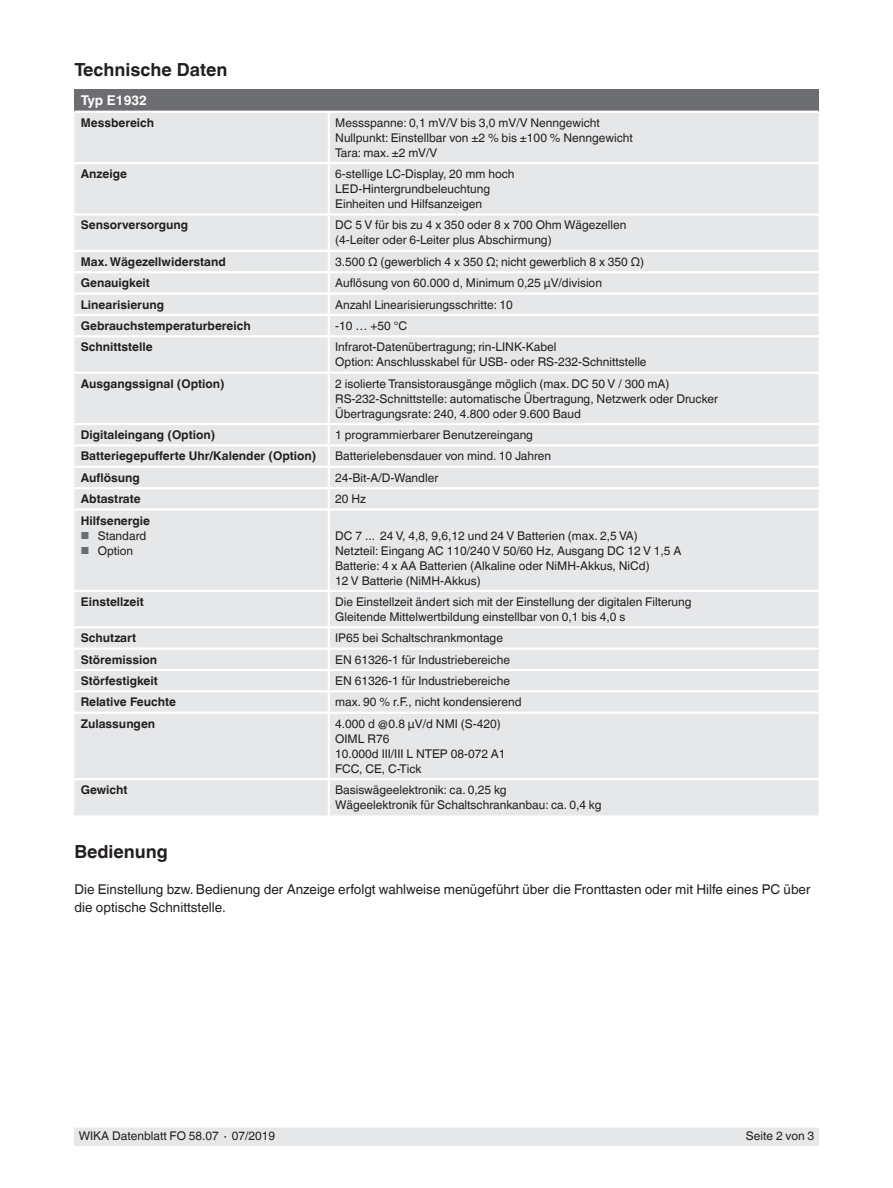
<style>
.page{position:relative;width:893px;height:1188px;background:#fff}
.page>*{position:absolute;margin:0;border:0;box-sizing:border-box;transform-origin:0 0}
.t1{font:700 18px "Helvetica World";color:#231f20}
.t2{font:13.5px/18px "Helvetica World";color:#231f20}
.t3{font:700 13.5px "Helvetica World";color:#fff}
.t4{font:12px/15px "Helvetica World";color:#231f20}
.t5{font:700 12px "Helvetica World";color:#231f20}
.s1{font-size:10.2px;color:#6c6d70}
</style>
<div class="page">
<div style="left:74px;top:1128px;width:745px;height:17px;background:#e6e7e9"></div>
<div style="left:74px;top:89px;width:745px;height:23px;background:#6c6d70"></div>
<div style="left:74px;top:113px;width:745px;height:702px;background:#e6e7e9"></div>
<hr style="left:74px;top:111px;width:255px;height:2px;background:#fff">
<hr style="left:329px;top:111px;width:490px;height:2px;background:#fff">
<hr style="left:328px;top:113px;width:2px;height:49px;background:#fff">
<hr style="left:74px;top:162px;width:255px;height:2px;background:#fff">
<hr style="left:329px;top:162px;width:490px;height:2px;background:#fff">
<hr style="left:328px;top:164px;width:2px;height:49px;background:#fff">
<hr style="left:74px;top:213px;width:255px;height:3px;background:#fff">
<hr style="left:329px;top:213px;width:490px;height:3px;background:#fff">
<hr style="left:328px;top:216px;width:2px;height:34px;background:#fff">
<hr style="left:74px;top:250px;width:255px;height:2px;background:#fff">
<hr style="left:329px;top:250px;width:490px;height:2px;background:#fff">
<hr style="left:74px;top:271px;width:255px;height:2px;background:#fff">
<hr style="left:329px;top:271px;width:490px;height:2px;background:#fff">
<hr style="left:74px;top:292px;width:255px;height:3px;background:#fff">
<hr style="left:329px;top:292px;width:490px;height:3px;background:#fff">
<hr style="left:74px;top:314px;width:255px;height:2px;background:#fff">
<hr style="left:329px;top:314px;width:490px;height:2px;background:#fff">
<svg style="left:328px;top:252px;width:2px;height:83px"></svg>
<hr style="left:74px;top:335px;width:255px;height:2px;background:#fff">
<hr style="left:329px;top:335px;width:490px;height:2px;background:#fff">
<hr style="left:328px;top:337px;width:2px;height:35px;background:#fff">
<hr style="left:74px;top:372px;width:255px;height:2px;background:#fff">
<hr style="left:329px;top:372px;width:490px;height:2px;background:#fff">
<hr style="left:328px;top:374px;width:2px;height:49px;background:#fff">
<hr style="left:74px;top:423px;width:255px;height:2px;background:#fff">
<hr style="left:329px;top:423px;width:490px;height:2px;background:#fff">
<hr style="left:74px;top:444px;width:255px;height:3px;background:#fff">
<hr style="left:329px;top:444px;width:490px;height:3px;background:#fff">
<hr style="left:74px;top:466px;width:255px;height:2px;background:#fff">
<hr style="left:329px;top:466px;width:490px;height:2px;background:#fff">
<hr style="left:74px;top:487px;width:255px;height:2px;background:#fff">
<hr style="left:329px;top:487px;width:490px;height:2px;background:#fff">
<svg style="left:328px;top:425px;width:2px;height:83px"></svg>
<hr style="left:74px;top:508px;width:255px;height:3px;background:#fff">
<hr style="left:329px;top:508px;width:490px;height:3px;background:#fff">
<hr style="left:328px;top:511px;width:2px;height:79px;background:#fff">
<hr style="left:74px;top:590px;width:255px;height:2px;background:#fff">
<hr style="left:329px;top:590px;width:490px;height:2px;background:#fff">
<hr style="left:328px;top:592px;width:2px;height:34px;background:#fff">
<hr style="left:74px;top:626px;width:255px;height:2px;background:#fff">
<hr style="left:329px;top:626px;width:490px;height:2px;background:#fff">
<hr style="left:328px;top:628px;width:2px;height:20px;background:#fff">
<hr style="left:74px;top:648px;width:255px;height:2px;background:#fff">
<hr style="left:329px;top:648px;width:490px;height:2px;background:#fff">
<hr style="left:74px;top:669px;width:255px;height:2px;background:#fff">
<hr style="left:329px;top:669px;width:490px;height:2px;background:#fff">
<hr style="left:74px;top:690px;width:255px;height:3px;background:#fff">
<hr style="left:329px;top:690px;width:490px;height:3px;background:#fff">
<svg style="left:328px;top:650px;width:2px;height:62px"></svg>
<hr style="left:74px;top:712px;width:255px;height:2px;background:#fff">
<hr style="left:329px;top:712px;width:490px;height:2px;background:#fff">
<hr style="left:328px;top:714px;width:2px;height:64px;background:#fff">
<hr style="left:74px;top:778px;width:255px;height:2px;background:#fff">
<hr style="left:329px;top:778px;width:490px;height:2px;background:#fff">
<hr style="left:328px;top:780px;width:2px;height:35px;background:#fff">
<h1 class="t1" style="left:74px;top:60px;width:155px">Technische Daten</h1>
<p class="t3" style="left:81px;top:93px;width:68px">Typ E1932</p>
<p class="t5" style="left:81px;top:116px;width:75px">Messbereich</p>
<p class="t4" style="left:335px;top:115px;width:299px">Messspanne: 0,1 mV/V bis 3,0 mV/V Nenngewicht<br>Nullpunkt: Einstellbar von ±2 % bis ±100 % Nenngewicht<br>Tara: max. ±2 mV/V</p>
<p class="t5" style="left:81px;top:167px;width:48px">Anzeige</p>
<p class="t4" style="left:335px;top:166px;width:181px">6-stellige LC-Display, 20 mm hoch<br>LED-Hintergrundbeleuchtung<br>Einheiten und Hilfsanzeigen</p>
<p class="t5" style="left:81px;top:218px;width:109px">Sensorversorgung</p>
<p class="t4" style="left:335px;top:218px;width:293px">DC 5 V für bis zu 4 x 350 oder 8 x 700 Ohm Wägezellen (4-Leiter oder 6-Leiter plus Abschirmung)</p>
<p class="t5" style="left:81px;top:255px;width:147px">Max. Wägezellwiderstand</p>
<p class="t4" style="left:335px;top:254px;width:311px">3.500 Ω (gewerblich 4 x 350 Ω; nicht gewerblich 8 x 350 Ω)</p>
<p class="t5" style="left:81px;top:276px;width:71px">Genauigkeit</p>
<p class="t4" style="left:335px;top:276px;width:268px">Auflösung von 60.000 d, Minimum 0,25 µV/division</p>
<p class="t5" style="left:81px;top:297px;width:85px">Linearisierung</p>
<p class="t4" style="left:335px;top:297px;width:179px">Anzahl Linearisierungsschritte: 10</p>
<p class="t5" style="left:81px;top:319px;width:171px">Gebrauchstemperaturbereich</p>
<p class="t4" style="left:335px;top:318px;width:73px">-10 … +50 °C</p>
<p class="t5" style="left:81px;top:340px;width:73px">Schnittstelle</p>
<p class="t4" style="left:335px;top:340px;width:313px">Infrarot-Datenübertragung; rin-LINK-Kabel<br>Option: Anschlusskabel für USB- oder RS-232-Schnittstelle</p>
<p class="t5" style="left:81px;top:377px;width:145px">Ausgangssignal (Option)</p>
<p class="t4" style="left:335px;top:376px;width:384px">2 isolierte Transistorausgänge möglich (max. DC 50 V / 300 mA)<br>RS-232-Schnittstelle: automatische Übertragung, Netzwerk oder Drucker<br>Übertragungsrate: 240, 4.800 oder 9.600 Baud</p>
<p class="t5" style="left:81px;top:428px;width:136px">Digitaleingang (Option)</p>
<p class="t4" style="left:335px;top:427px;width:199px">1 programmierbarer Benutzereingang</p>
<p class="t5" style="left:81px;top:449px;width:237px">Batteriegepufferte Uhr/Kalender (Option)</p>
<p class="t4" style="left:335px;top:449px;width:217px">Batterielebensdauer von mind. 10 Jahren</p>
<p class="t5" style="left:81px;top:471px;width:61px">Auflösung</p>
<p class="t4" style="left:335px;top:470px;width:105px">24-Bit-A/D-Wandler</p>
<p class="t5" style="left:81px;top:492px;width:61px">Abtastrate</p>
<p class="t4" style="left:335px;top:492px;width:32px">20 Hz</p>
<p class="t5" style="left:81px;top:513px;width:71px">Hilfsenergie</p>
<p class="t4" style="left:81px;top:528px;width:67px"><span class="s1">■</span> Standard</p>
<p class="t4" style="left:81px;top:543px;width:54px"><span class="s1">■</span> Option</p>
<p class="t4" style="left:335px;top:528px;width:348px">DC 7 ... 24 V, 4,8, 9,6,12 und 24 V Batterien (max. 2,5 VA)<br>Netzteil: Eingang AC 110/240 V 50/60 Hz, Ausgang DC 12 V 1,5 A Batterie: 4 x AA Batterien (Alkaline oder NiMH-Akkus, NiCd)<br>12 V Batterie (NiMH-Akkus)</p>
<p class="t5" style="left:81px;top:595px;width:64px">Einstellzeit</p>
<p class="t4" style="left:335px;top:594px;width:358px">Die Einstellzeit ändert sich mit der Einstellung der digitalen Filterung<br>Gleitende Mittelwertbildung einstellbar von 0,1 bis 4,0 s</p>
<p class="t5" style="left:81px;top:631px;width:57px">Schutzart</p>
<p class="t4" style="left:335px;top:631px;width:169px">IP65 bei Schaltschrankmontage</p>
<p class="t5" style="left:81px;top:652px;width:78px">Störemission</p>
<p class="t4" style="left:335px;top:652px;width:176px">EN 61326-1 für Industriebereiche</p>
<p class="t5" style="left:81px;top:674px;width:79px">Störfestigkeit</p>
<p class="t4" style="left:335px;top:673px;width:176px">EN 61326-1 für Industriebereiche</p>
<p class="t5" style="left:81px;top:695px;width:97px">Relative Feuchte</p>
<p class="t4" style="left:335px;top:695px;width:188px">max. 90 % r.F., nicht kondensierend</p>
<p class="t5" style="left:81px;top:717px;width:76px">Zulassungen</p>
<p class="t4" style="left:335px;top:716px;width:172px">4.000 d @0.8 µV/d NMI (S-420)<br>OIML R76<br>10.000d III/III L NTEP 08-072 A1<br>FCC, CE, C-Tick</p>
<p class="t5" style="left:81px;top:783px;width:48px">Gewicht</p>
<p class="t4" style="left:335px;top:782px;width:268px">Basiswägeelektronik: ca. 0,25 kg<br>Wägeelektronik für Schaltschrankanbau: ca. 0,4 kg</p>
<h1 class="t1" style="left:74px;top:841px;width:95px">Bedienung</h1>
<p class="t2" style="left:74px;top:880px;width:738px">Die Einstellung bzw. Bedienung der Anzeige erfolgt wahlweise menügeführt über die Fronttasten oder mit Hilfe eines PC über die optische Schnittstelle.</p>
<p class="t4" style="left:79px;top:1129px;width:198px">WIKA Datenblatt FO 58.07 ∙ 07/2019</p>
<p class="t4" style="left:746px;top:1129px;width:70px">Seite 2 von 3</p>
</div>
